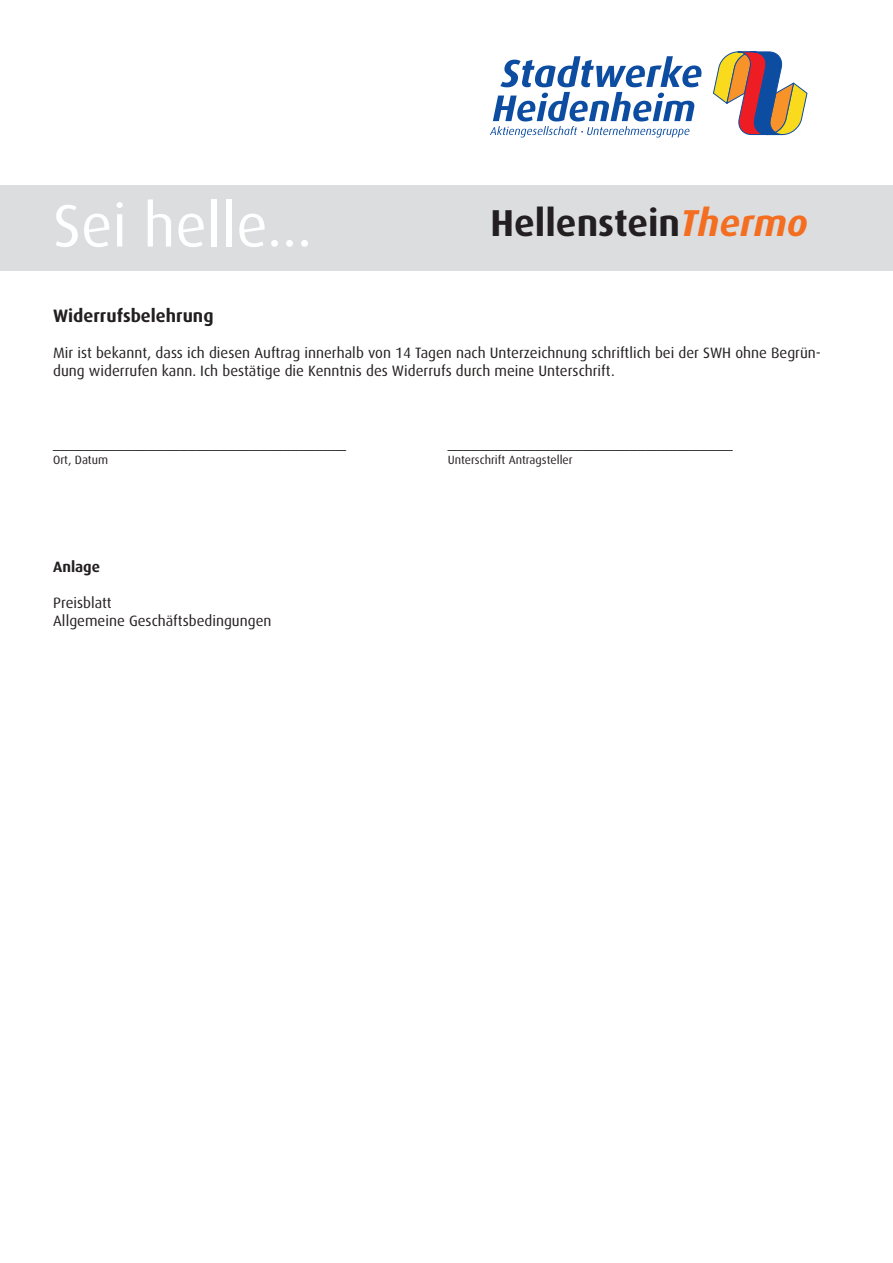
<style>
.page{position:relative;width:893px;height:1263px;background:#fff}
.page>*{position:absolute;margin:0;border:0;box-sizing:border-box;transform-origin:0 0}
.t1{font:60px "Dax";color:#fff}
.t2{font:700 37.5px "Dax";color:#231f20}
.t3{font:700 18px "Dax";color:#231f20}
.t4{font:15px/18px "Dax";color:#231f20}
.t5{font:700 15px "Dax";color:#231f20}
.t6{font:12px "Dax";color:#231f20}
.s1{font-style:italic;color:#f36e21}
</style>
<div class="page">
<svg style="left:490px;top:56px;width:211px;height:82px"></svg>
<svg style="left:713px;top:51px;width:95px;height:84px"></svg>
<div style="left:0;top:186px;width:893px;height:85px;background:#dcdddf"></div>
<h1 class="t1" style="left:53px;top:191px;width:260px">Sei helle...</h1>
<h2 class="t2" style="left:490px;top:201px;width:319px">Hellenstein<span class="s1">Thermo</span></h2>
<p class="t3" style="left:53px;top:305px;width:162px">Widerrufsbelehrung</p>
<p class="t4" style="left:53px;top:344px;width:769px">Mir ist bekannt, dass ich diesen Auftrag innerhalb von 14 Tagen nach Unterzeichnung schriftlich bei der SWH ohne Begrün&shy;dung widerrufen kann. Ich bestätige die Kenntnis des Widerrufs durch meine Unterschrift.</p>
<p class="t4" style="left:53px;top:434px;width:295px">_____________________________________</p>
<p class="t4" style="left:448px;top:434px;width:287px">____________________________________</p>
<p class="t6" style="left:53px;top:453px;width:56px">Ort, Datum</p>
<p class="t6" style="left:448px;top:453px;width:127px">Unterschrift Antragsteller</p>
<p class="t5" style="left:53px;top:559px;width:48px">Anlage</p>
<p class="t4" style="left:53px;top:594px;width:220px">Preisblatt<br>Allgemeine Geschäftsbedingungen</p>
</div>
